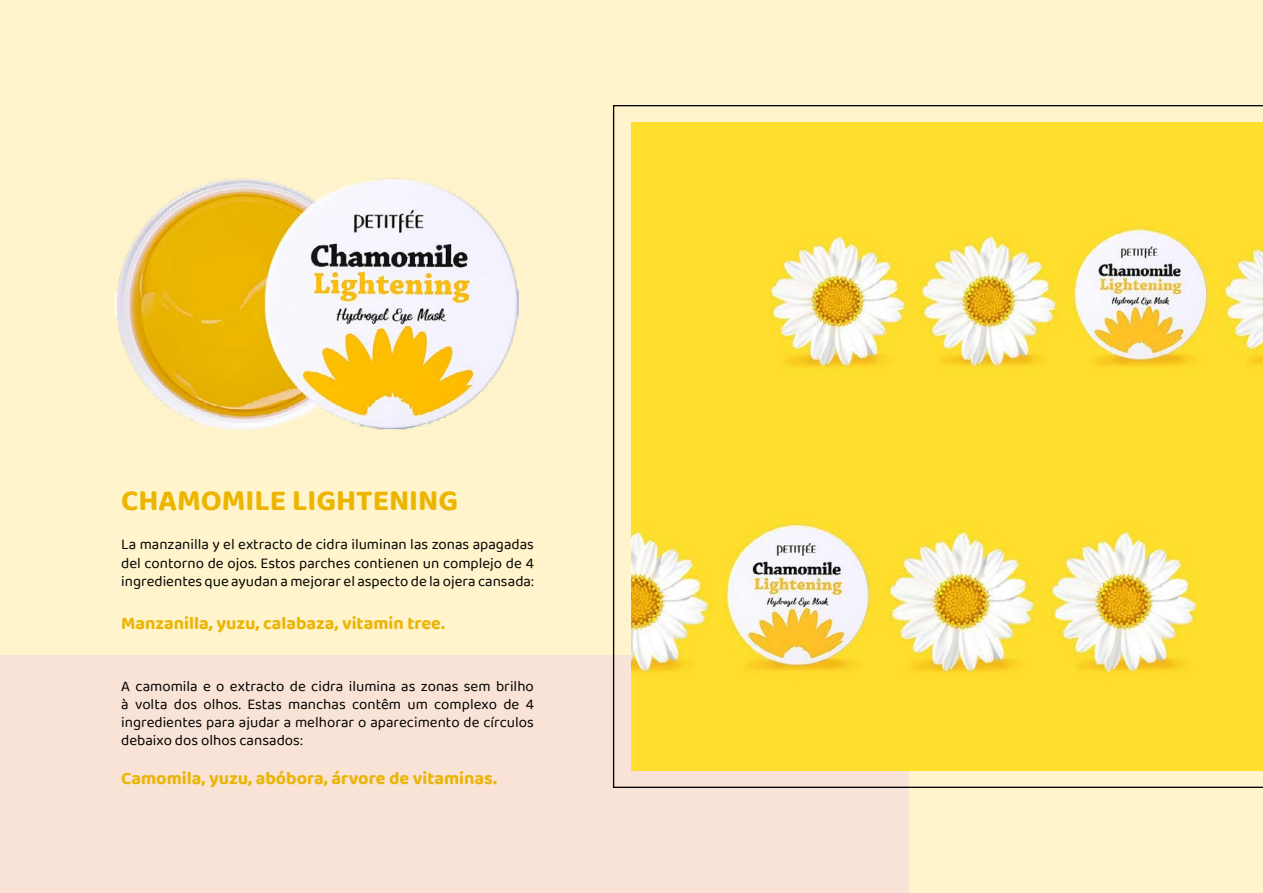
<style>
.page{position:relative;width:1263px;height:893px;background:#fff4cb}
.page>*{position:absolute;margin:0;border:0;box-sizing:border-box;transform-origin:0 0}
.t1{font:700 30px "Baloo Bhai 2";color:#ebb500}
.t2{font:700 18px "Baloo Bhai 2";color:#ebb406}
.t3{font:15px/18px "Baloo Bhai 2";color:#000;text-align:justify}
</style>
<div class="page">
<div style="left:0;top:656px;width:908px;height:237px;background:#f9e3d6"></div>
<svg style="left:613px;top:105px;width:650px;height:683px;background:#f6db53"></svg>
<img style="left:116px;top:178px;width:402px;height:253px">
<h1 class="t1" style="left:121px;top:482px;width:338px">CHAMOMILE LIGHTENING</h1>
<p class="t3" style="left:121px;top:536px;width:414px">La manzanilla y el extracto de cidra iluminan las zonas apagadas del contorno de ojos. Estos parches contienen un complejo de 4 ingredientes que ayudan a mejorar el aspecto de la ojera cansada:</p>
<p class="t2" style="left:121px;top:612px;width:325px">Manzanilla, yuzu, calabaza, vitamin tree.</p>
<p class="t3" style="left:121px;top:678px;width:414px">A camomila e o extracto de cidra ilumina as zonas sem brilho à volta dos olhos. Estas manchas contêm um complexo de 4 ingredientes para ajudar a melhorar o aparecimento de círculos debaixo dos olhos cansados:</p>
<p class="t2" style="left:121px;top:768px;width:377px">Camomila, yuzu, abóbora, árvore de vitaminas.</p>
</div>
